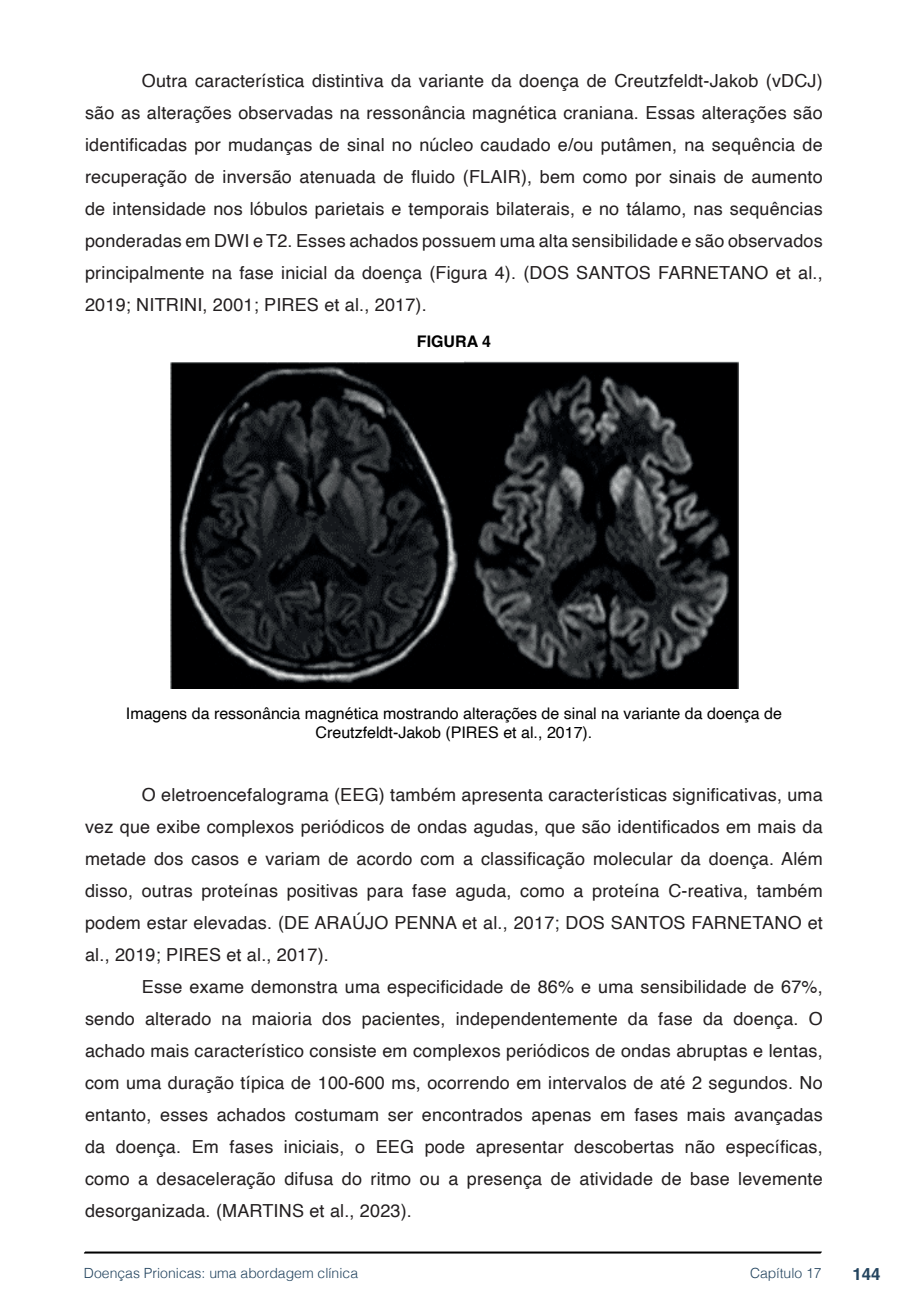
<style>
.page{position:relative;width:908px;height:1304px;background:#fff}
.page>*{position:absolute;margin:0;border:0;box-sizing:border-box;transform-origin:0 0}
.t1{font:18px/32px "Helvetica";letter-spacing:.01em;color:#231f20;text-align:justify}
.t2{font:700 16.8px "Helvetica";color:#23445f}
.t3{font:16px/19.2px "Helvetica";color:#000;text-align:center}
.t4{font:700 16px "Helvetica";color:#000}
.t5{font:300 14px "Helvetica";color:#23445f}
</style>
<div class="page">
<svg style="left:84px;top:1251px;width:737px;height:3px;background:#515151"></svg>
<img style="left:170px;top:362px;width:568px;height:327px">
<p class="t1" style="left:85px;top:65px;width:738px;text-indent:57px">Outra característica distintiva da variante da doença de Creutzfeldt-Jakob (vDCJ) são as alterações observadas na ressonância magnética craniana. Essas alterações são identificadas por mudanças de sinal no núcleo caudado e/ou putâmen, na sequência de recuperação de inversão atenuada de fluido (FLAIR), bem como por sinais de aumento de intensidade nos lóbulos parietais e temporais bilaterais, e no tálamo, nas sequências ponderadas em DWI e T2. Esses achados possuem uma alta sensibilidade e são observados principalmente na fase inicial da doença (Figura 4). (DOS SANTOS FARNETANO et al., 2019; NITRINI, 2001; PIRES et al., 2017).</p>
<p class="t4" style="left:417px;top:332px;width:76px">FIGURA 4</p>
<p class="t3" style="left:126px;top:704px;width:657px">Imagens da ressonância magnética mostrando alterações de sinal na variante da doença de<br>Creutzfeldt-Jakob (PIRES et al., 2017).</p>
<p class="t1" style="left:85px;top:779px;width:739px;text-indent:57px">O eletroencefalograma (EEG) também apresenta características significativas, uma vez que exibe complexos periódicos de ondas agudas, que são identificados em mais da metade dos casos e variam de acordo com a classificação molecular da doença. Além disso, outras proteínas positivas para fase aguda, como a proteína C-reativa, também podem estar elevadas. (DE ARAÚJO PENNA et al., 2017; DOS SANTOS FARNETANO et al., 2019; PIRES et al., 2017).</p>
<p class="t1" style="left:85px;top:971px;width:738px;text-indent:57px">Esse exame demonstra uma especificidade de 86% e uma sensibilidade de 67%, sendo alterado na maioria dos pacientes, independentemente da fase da doença. O achado mais característico consiste em complexos periódicos de ondas abruptas e lentas, com uma duração típica de 100-600 ms, ocorrendo em intervalos de até 2 segundos. No entanto, esses achados costumam ser encontrados apenas em fases mais avançadas da doença. Em fases iniciais, o EEG pode apresentar descobertas não específicas, como a desaceleração difusa do ritmo ou a presença de atividade de base levemente desorganizada. (MARTINS et al., 2023).</p>
<p class="t5" style="left:84px;top:1261px;width:275px">Doenças Prionicas: uma abordagem clínica</p>
<p class="t5" style="left:749px;top:1261px;width:73px">Capítulo 17</p>
<p class="t2" style="left:851px;top:1264px;width:30px">144</p>
</div>
